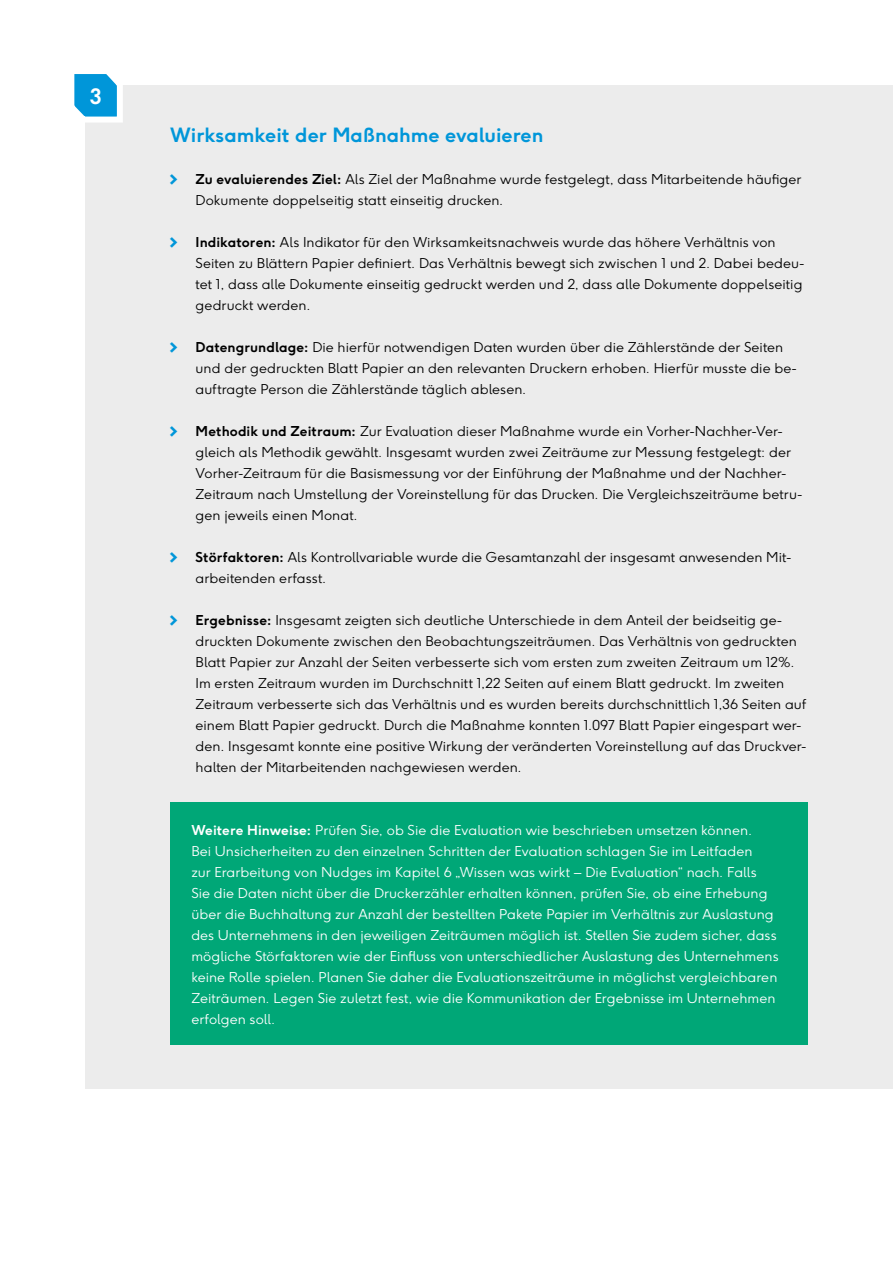
<style>
.page{position:relative;width:893px;height:1263px;background:#fff}
.page>*{position:absolute;margin:0;border:0;box-sizing:border-box;transform-origin:0 0}
.t1{font:700 21px "F37 Ginger";color:#fff}
.t2{font:700 19.5px "F37 Ginger";color:#0096d9}
.t3{font:300 13.5px/21px "F37 Ginger";letter-spacing:.005em;color:#000}
.t4{font:300 13.5px/21px "F37 Ginger";letter-spacing:.005em;color:#fff}
.s1{font-weight:700}
</style>
<div class="page">
<div style="left:85px;top:85px;width:808px;height:1004px;background:#ececec"></div>
<svg style="left:74px;top:74px;width:49px;height:48px;background:#47b3e3"></svg>
<div style="left:170px;top:803px;width:638px;height:242px;background:#00a777"></div>
<h1 class="t1" style="left:89px;top:82px;width:15px">3</h1>
<h2 class="t2" style="left:170px;top:122px;width:375px">Wirksamkeit der Maßnahme evaluieren</h2>
<p class="t3" style="left:196px;top:169px;width:607px"><span class="s1">Zu evaluierendes Ziel:</span> Als Ziel der Maßnahme wurde festgelegt, dass Mitarbeitende häufiger<br>Dokumente doppelseitig statt einseitig drucken.</p>
<p class="t3" style="left:196px;top:232px;width:611px"><span class="s1">Indikatoren:</span> Als Indikator für den Wirksamkeitsnachweis wurde das höhere Verhältnis von Seiten zu Blättern Papier definiert. Das Verhältnis bewegt sich zwischen 1 und 2. Dabei bedeu&shy;tet 1, dass alle Dokumente einseitig gedruckt werden und 2, dass alle Dokumente doppelseitig gedruckt werden.</p>
<p class="t3" style="left:196px;top:337px;width:603px"><span class="s1">Datengrundlage:</span> Die hierfür notwendigen Daten wurden über die Zählerstände der Seiten und der gedruckten Blatt Papier an den relevanten Druckern erhoben. Hierfür musste die be&shy;auftragte Person die Zählerstände täglich ablesen.</p>
<p class="t3" style="left:196px;top:421px;width:608px"><span class="s1">Methodik und Zeitraum:</span> Zur Evaluation dieser Maßnahme wurde ein Vorher-Nachher-Ver&shy;gleich als Methodik gewählt. Insgesamt wurden zwei Zeiträume zur Messung festgelegt: der Vorher-Zeitraum für die Basismessung vor der Einführung der Maßnahme und der Nachher-Zeitraum nach Umstellung der Voreinstellung für das Drucken. Die Vergleichszeiträume betru&shy;gen jeweils einen Monat.</p>
<p class="t3" style="left:196px;top:547px;width:597px"><span class="s1">Störfaktoren:</span> Als Kontrollvariable wurde die Gesamtanzahl der insgesamt anwesenden Mit&shy;arbeitenden erfasst.</p>
<p class="t3" style="left:196px;top:610px;width:613px"><span class="s1">Ergebnisse:</span> Insgesamt zeigten sich deutliche Unterschiede in dem Anteil der beidseitig ge&shy;druckten Dokumente zwischen den Beobachtungszeiträumen. Das Verhältnis von gedruckten Blatt Papier zur Anzahl der Seiten verbesserte sich vom ersten zum zweiten Zeitraum um 12%.<br>Im ersten Zeitraum wurden im Durchschnitt 1,22 Seiten auf einem Blatt gedruckt. Im zweiten Zeitraum verbesserte sich das Verhältnis und es wurden bereits durchschnittlich 1,36 Seiten auf einem Blatt Papier gedruckt. Durch die Maßnahme konnten 1.097 Blatt Papier eingespart wer&shy;den. Insgesamt konnte eine positive Wirkung der veränderten Voreinstellung auf das Druckver&shy;halten der Mitarbeitenden nachgewiesen werden.</p>
<p class="t4" style="left:191px;top:819px;width:589px"><span class="s1">Weitere Hinweise:</span> Prüfen Sie, ob Sie die Evaluation wie beschrieben umsetzen können.<br>Bei Unsicherheiten zu den einzelnen Schritten der Evaluation schlagen Sie im Leitfaden<br>zur Erarbeitung von Nudges im Kapitel 6 „Wissen was wirkt – Die Evaluation“ nach. Falls Sie die Daten nicht über die Druckerzähler erhalten können, prüfen Sie, ob eine Erhebung über die Buchhaltung zur Anzahl der bestellten Pakete Papier im Verhältnis zur Auslastung des Unternehmens in den jeweiligen Zeiträumen möglich ist. Stellen Sie zudem sicher, dass mögliche Störfaktoren wie der Einfluss von unterschiedlicher Auslastung des Unternehmens keine Rolle spielen. Planen Sie daher die Evaluationszeiträume in möglichst vergleichbaren Zeiträumen. Legen Sie zuletzt fest, wie die Kommunikation der Ergebnisse im Unternehmen erfolgen soll.</p>
</div>
